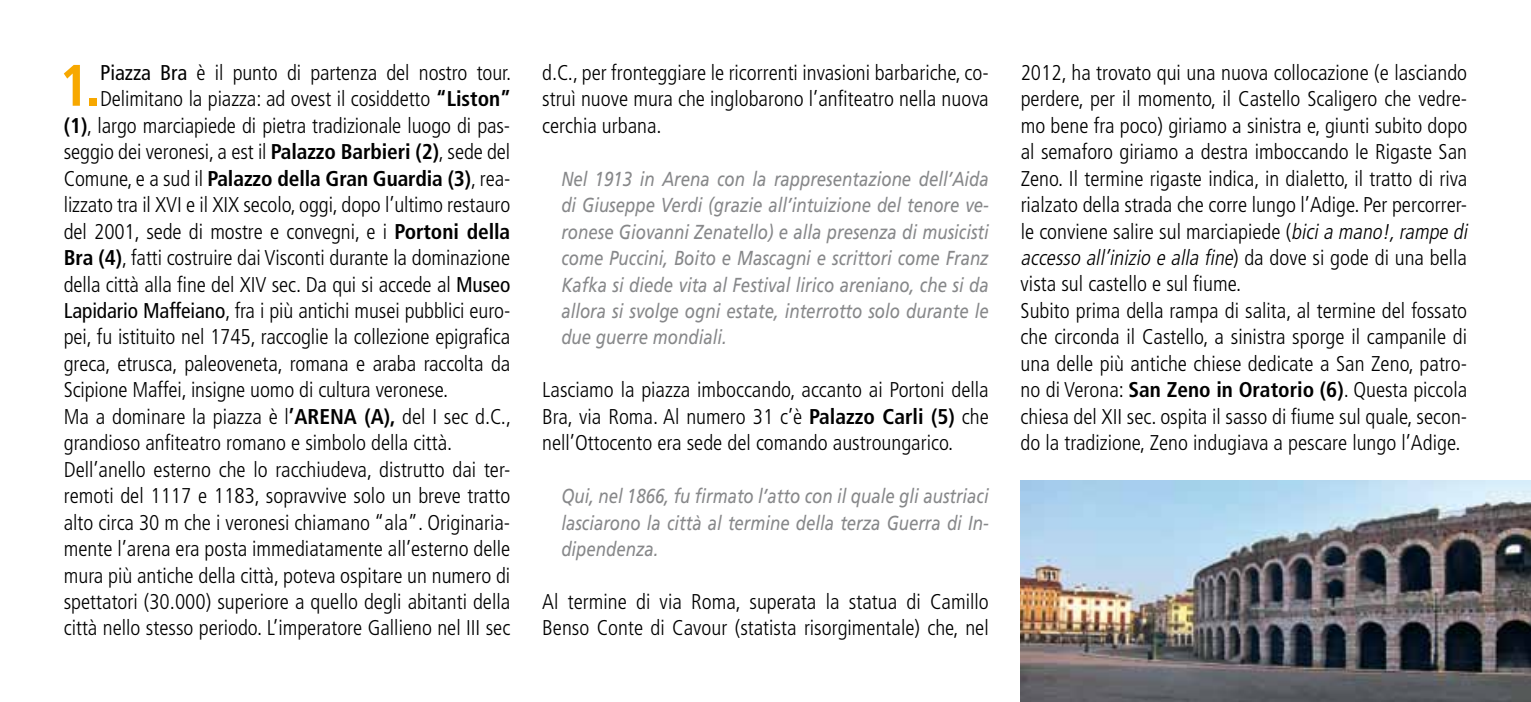
<style>
.page{position:relative;width:1531px;height:702px;background:#fff}
.page>*{position:absolute;margin:0;border:0;box-sizing:border-box;transform-origin:0 0}
.t1{font:700 condensed 58.5px "Frutiger LT Std";color:#f7a800}
.t2{font:300 condensed 21.38px/26.6px "Frutiger LT Std";color:#000;text-align:justify}
.t3{font:700 condensed 21.38px "Frutiger LT Std";letter-spacing:-.005em;color:#000}
.t4{font:italic 20.25px/26.6px "Frutiger LT Std";color:#87888a;text-align:justify;scale:.83 1}
.s1{font-weight:400}
.s2{font-weight:700}
.s3{font-weight:300}
.s4{font-style:italic}
</style>
<div class="page">
<img style="left:1020px;top:481px;width:511px;height:221px">
<h1 class="t1" style="left:59px;top:51px;width:43px">1.</h1>
<p class="t2" style="left:100px;top:59px;width:412px"><span class="s1">Piazza Bra</span> è il punto di partenza del nostro tour.</p>
<p class="t2" style="left:100px;top:86px;width:412px">Delimitano la piazza: ad ovest il cosiddetto <span class="s2">“Liston”</span></p>
<p class="t2" style="left:64px;top:112px;width:448px"><span class="s2">(1)</span>, largo marciapiede di pietra tradizionale luogo di pas-</p>
<p class="t2" style="left:64px;top:139px;width:448px">seggio dei veronesi, a est il <span class="s2">Palazzo Barbieri (2)</span>, sede del</p>
<p class="t3" style="left:64px;top:165px;width:448px"><span class="s3">Comune, e a sud il</span> Palazzo della Gran Guardia (3)<span class="s3">, rea-</span></p>
<p class="t2" style="left:64px;top:192px;width:448px">lizzato tra il XVI e il XIX secolo, oggi, dopo l’ultimo restauro</p>
<p class="t2" style="left:64px;top:218px;width:448px">del 2001, sede di mostre e convegni, e i <span class="s2">Portoni della</span></p>
<p class="t2" style="left:64px;top:245px;width:448px"><span class="s2">Bra (4)</span>, fatti costruire dai Visconti durante la dominazione</p>
<p class="t2" style="left:64px;top:271px;width:448px">della città alla fine del XIV sec. Da qui si accede al <span class="s1">Museo</span></p>
<p class="t2" style="left:64px;top:297px;width:448px"><span class="s1">Lapidario Maffeiano</span>, fra i più antichi musei pubblici euro-</p>
<p class="t2" style="left:64px;top:324px;width:448px">pei, fu istituito nel 1745, raccoglie la collezione epigrafica</p>
<p class="t2" style="left:64px;top:350px;width:448px">greca, etrusca, paleoveneta, romana e araba raccolta da</p>
<p class="t2" style="left:64px;top:377px;width:386px">Scipione Maffei, insigne uomo di cultura veronese.</p>
<p class="t2" style="left:64px;top:403px;width:449px">Ma a dominare la piazza è l<span class="s2">’Arena (A),</span> del I sec d.C.,</p>
<p class="t2" style="left:64px;top:430px;width:390px">grandioso anfiteatro romano e simbolo della città.</p>
<p class="t2" style="left:64px;top:456px;width:448px">Dell’anello esterno che lo racchiudeva, distrutto dai ter-</p>
<p class="t2" style="left:64px;top:483px;width:448px">remoti del 1117 e 1183, sopravvive solo un breve tratto</p>
<p class="t2" style="left:64px;top:509px;width:448px">alto circa 30 m che i veronesi chiamano “ala”. Originaria-</p>
<p class="t2" style="left:64px;top:535px;width:448px">mente l’arena era posta immediatamente all’esterno delle</p>
<p class="t2" style="left:64px;top:562px;width:448px">mura più antiche della città, poteva ospitare un numero di</p>
<p class="t2" style="left:64px;top:588px;width:448px">spettatori (30.000) superiore a quello degli abitanti della</p>
<p class="t2" style="left:64px;top:615px;width:448px">città nello stesso periodo. L’imperatore Gallieno nel III sec</p>
<p class="t2" style="left:542px;top:60px;width:448px">d.C., per fronteggiare le ricorrenti invasioni barbariche, co&shy;struì nuove mura che inglobarono l’anfiteatro nella nuova cerchia urbana.</p>
<p class="t4" style="left:561px;top:165px;width:516px">Nel 1913 in Arena con la rappresentazione dell’Aida di Giuseppe Verdi (grazie all’intuizione del tenore ve&shy;ronese Giovanni Zenatello) e alla presenza di musicisti come Puccini, Boito e Mascagni e scrittori come Franz Kafka si diede vita al Festival lirico areniano, che si da allora si svolge ogni estate, interrotto solo durante le due guerre mondiali.</p>
<p class="t2" style="left:542px;top:377px;width:448px">Lasciamo la piazza imboccando, accanto ai Portoni della Bra, via Roma. Al numero 31 c’è <span class="s2">Palazzo Carli (5)</span> che nell’Ottocento era sede del comando austroungarico.</p>
<p class="t4" style="left:561px;top:483px;width:516px">Qui, nel 1866, fu firmato l’atto con il quale gli austriaci lasciarono la città al termine della terza Guerra di In&shy;dipendenza.</p>
<p class="t2" style="left:542px;top:588px;width:448px">Al termine di via Roma, superata la statua di Camillo<br>Benso Conte di Cavour (statista risorgimentale) che, nel</p>
<p class="t2" style="left:1020px;top:59px;width:452px;text-align:left">2012, ha trovato qui una nuova collocazione (e lasciando perdere, per il momento, il Castello Scaligero che vedre&shy;mo bene fra poco) giriamo a sinistra e, giunti subito dopo al semaforo giriamo a destra imboccando le Rigaste San Zeno. Il termine rigaste indica, in dialetto, il tratto di riva rialzato della strada che corre lungo l’Adige. Per percorrer&shy;le conviene salire sul marciapiede (<span class="s4">bicia mano!,rampe di accesso all’inizio e alla fine</span>) d a d ove s i g o d e d i u n a b e l l a vista sul castello e sul fiume.<br>Subito prima della rampa di salita, al termine del fossato che circonda il Castello, a sinistra sporge il campanile di una delle più antiche chiese dedicate a San Zeno, patro&shy;no di Verona: <span class="s2">San Zeno in Oratorio (6)</span>. Questa piccola chiesa del XII sec. ospita il sasso di fiume sul quale, secon&shy;do la tradizione, Zeno indugiava a pescare lungo l’Adige.</p>
</div>
